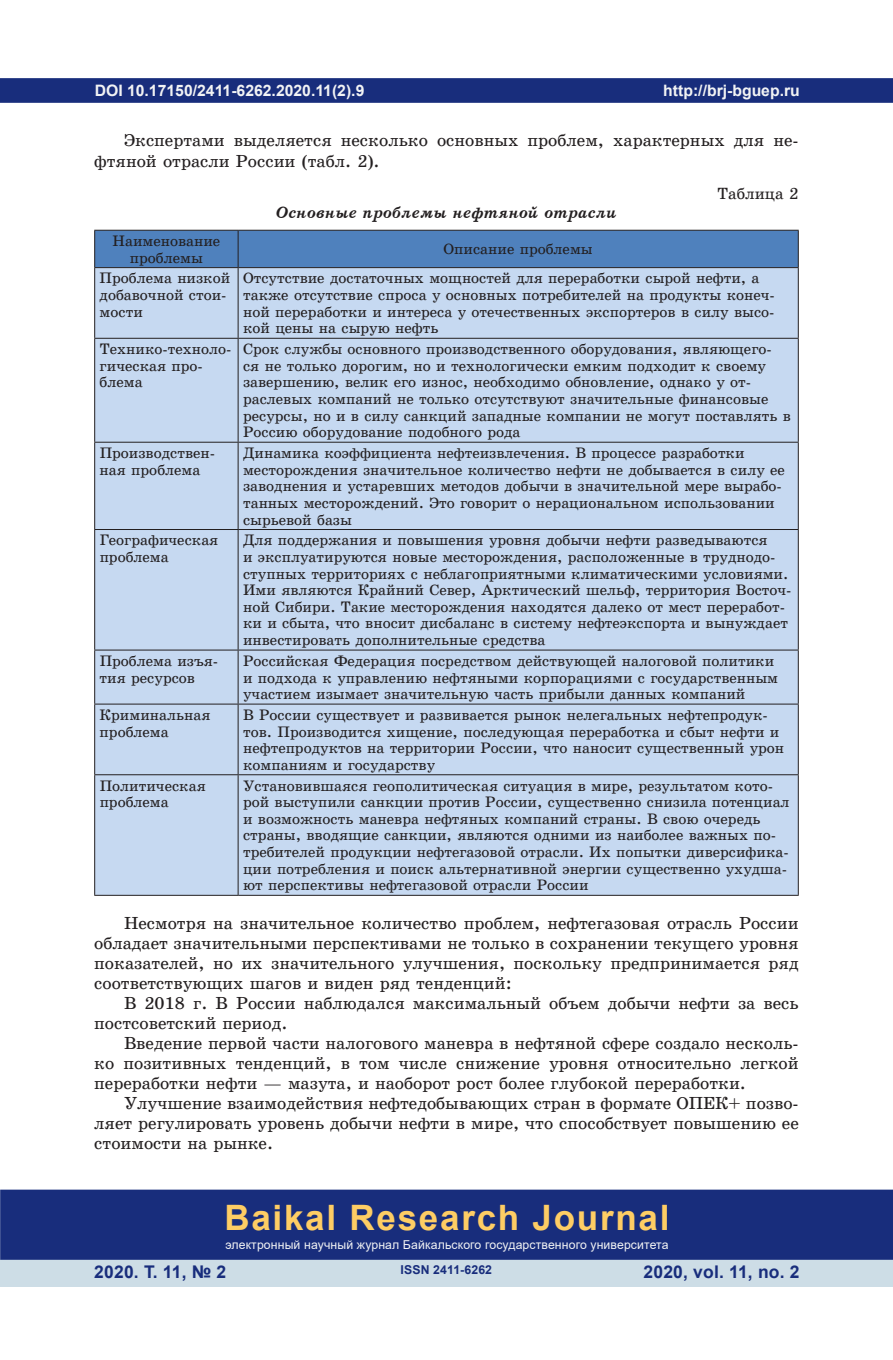
<style>
.page{position:relative;width:893px;height:1360px;background:#fff}
.page>*{position:absolute;margin:0;border:0;box-sizing:border-box;transform-origin:0 0}
.t1{font:700 35px "Arial";letter-spacing:.05em;color:#fecd64}
.t2{font:17.5px/19.9px "School Book C";color:#231f20;text-align:justify}
.t3{font:700 17.5px "Arial";letter-spacing:.01em;color:#182d7c}
.t4{font:italic 16.62px "School Book C Bold";color:#231f20}
.t5{font:16.28px "School Book C";color:#231f20}
.t6{font:700 15.75px "Arial";color:#f2f3f4}
.t7{font:15.22px/16.6px "School Book C";color:#231f20}
.t8{font:12.25px "Arial";letter-spacing:.01em;color:#f2f3f4}
.t9{font:700 12.25px "Arial";letter-spacing:.01em;color:#182d7c}
</style>
<div class="page">
<div style="left:0;top:78px;width:893px;height:25px;background:#182d7c;border:2px solid #182d7c"></div>
<div style="left:0;top:1258px;width:893px;height:28px;background:#cddde6"></div>
<div style="left:0;top:1189px;width:893px;height:70px;background:#182d7c;border:2px solid #182d7c"></div>
<div style="left:95px;top:231px;width:703px;height:36px;background:#4f81bd"></div>
<svg style="left:95px;top:268px;width:703px;height:626px;background:#c3d5ed"></svg>
<hr style="left:94px;top:230px;width:144px;height:1px;background:#231f20">
<hr style="left:238px;top:230px;width:561px;height:1px;background:#231f20">
<hr style="left:94px;top:267px;width:144px;height:1px;background:#231f20">
<hr style="left:238px;top:267px;width:561px;height:1px;background:#231f20">
<hr style="left:94px;top:338px;width:144px;height:1px;background:#231f20">
<hr style="left:238px;top:338px;width:561px;height:1px;background:#231f20">
<hr style="left:94px;top:442px;width:144px;height:1px;background:#231f20">
<hr style="left:238px;top:442px;width:561px;height:1px;background:#231f20">
<hr style="left:94px;top:529px;width:144px;height:1px;background:#231f20">
<hr style="left:238px;top:529px;width:561px;height:1px;background:#231f20">
<hr style="left:94px;top:649px;width:144px;height:1px;background:#231f20">
<hr style="left:238px;top:649px;width:561px;height:1px;background:#231f20">
<hr style="left:94px;top:703px;width:144px;height:1px;background:#231f20">
<hr style="left:238px;top:703px;width:561px;height:1px;background:#231f20">
<hr style="left:94px;top:774px;width:144px;height:1px;background:#231f20">
<hr style="left:238px;top:774px;width:561px;height:1px;background:#231f20">
<hr style="left:94px;top:894px;width:144px;height:1px;background:#231f20">
<hr style="left:238px;top:894px;width:561px;height:1px;background:#231f20">
<hr style="left:94px;top:231px;width:1px;height:36px;background:#231f20">
<hr style="left:94px;top:268px;width:1px;height:70px;background:#231f20">
<hr style="left:94px;top:339px;width:1px;height:103px;background:#231f20">
<hr style="left:94px;top:442px;width:1px;height:87px;background:#231f20">
<hr style="left:94px;top:530px;width:1px;height:119px;background:#231f20">
<hr style="left:94px;top:650px;width:1px;height:53px;background:#231f20">
<hr style="left:94px;top:704px;width:1px;height:70px;background:#231f20">
<hr style="left:94px;top:775px;width:1px;height:119px;background:#231f20">
<hr style="left:238px;top:231px;width:1px;height:36px;background:#231f20">
<hr style="left:798px;top:231px;width:1px;height:36px;background:#231f20">
<hr style="left:238px;top:268px;width:1px;height:70px;background:#231f20">
<hr style="left:798px;top:268px;width:1px;height:70px;background:#231f20">
<hr style="left:238px;top:339px;width:1px;height:103px;background:#231f20">
<hr style="left:798px;top:339px;width:1px;height:103px;background:#231f20">
<hr style="left:238px;top:442px;width:1px;height:87px;background:#231f20">
<hr style="left:798px;top:442px;width:1px;height:87px;background:#231f20">
<hr style="left:238px;top:530px;width:1px;height:119px;background:#231f20">
<hr style="left:798px;top:530px;width:1px;height:119px;background:#231f20">
<hr style="left:238px;top:650px;width:1px;height:53px;background:#231f20">
<hr style="left:798px;top:650px;width:1px;height:53px;background:#231f20">
<hr style="left:238px;top:704px;width:1px;height:70px;background:#231f20">
<hr style="left:798px;top:704px;width:1px;height:70px;background:#231f20">
<hr style="left:238px;top:775px;width:1px;height:119px;background:#231f20">
<hr style="left:798px;top:775px;width:1px;height:119px;background:#231f20">
<p class="t6" style="left:95px;top:79px;width:271px">DOI 10.17150/2411-6262.2020.11(2).9</p>
<p class="t2" style="left:94px;top:131px;width:706px;text-indent:30px">Экспертами выделяется несколько основных проблем, характерных для не&shy;фтяной отрасли России (табл. 2).</p>
<p class="t5" style="left:717px;top:185px;width:83px">Таблица 2</p>
<p class="t4" style="left:276px;top:203px;width:342px">Основные проблемы нефтяной отрасли</p>
<p class="t7" style="left:112px;top:233px;width:109px;text-align:center">Наименование проблемы</p>
<p class="t7" style="left:444px;top:241px;width:151px">Описание проблемы</p>
<p class="t7" style="left:100px;top:270px;width:132px">Проблема низкой добавочной стои&shy;мости</p>
<p class="t7" style="left:243px;top:270px;width:533px">Отсутствие достаточных мощностей для переработки сырой нефти, а также отсутствие спроса у основных потребителей на продукты конеч&shy;ной переработки и интереса у отечественных экспортеров в силу высо&shy;кой цены на сырую нефть</p>
<p class="t7" style="left:100px;top:341px;width:133px">Технико-техноло&shy;гическая про&shy;блема</p>
<p class="t7" style="left:243px;top:341px;width:549px">Срок службы основного производственного оборудования, являющего&shy;ся не только дорогим, но и технологически емким подходит к своему завершению, велик его износ, необходимо обновление, однако у от&shy;раслевых компаний не только отсутствуют значительные финансовые ресурсы, но и в силу санкций западные компании не могут поставлять в Россию оборудование подобного рода</p>
<p class="t7" style="left:100px;top:444px;width:117px">Производствен&shy;ная проблема</p>
<p class="t7" style="left:243px;top:444px;width:543px">Динамика коэффициента нефтеизвлечения. В процессе разработки месторождения значительное количество нефти не добывается в силу ее заводнения и устаревших методов добычи в значительной мере вырабо&shy;танных месторождений. Это говорит о нерациональном использовании сырьевой базы</p>
<p class="t7" style="left:100px;top:532px;width:120px">Географическая проблема</p>
<p class="t7" style="left:243px;top:532px;width:550px">Для поддержания и повышения уровня добычи нефти разведываются<br>и эксплуатируются новые месторождения, расположенные в труднодо&shy;ступных территориях с неблагоприятными климатическими условиями.<br>Ими являются Крайний Север, Арктический шельф, территория Восточ&shy;ной Сибири. Такие месторождения находятся далеко от мест переработ&shy;ки и сбыта, что вносит дисбаланс в систему нефтеэкспорта и вынуждает инвестировать дополнительные средства</p>
<p class="t7" style="left:100px;top:652px;width:120px">Проблема изъя&shy;тия ресурсов</p>
<p class="t7" style="left:243px;top:652px;width:537px">Российская Федерация посредством действующей налоговой политики и подхода к управлению нефтяными корпорациями с государственным участием изымает значительную часть прибыли данных компаний</p>
<p class="t7" style="left:100px;top:706px;width:112px">Криминальная проблема</p>
<p class="t7" style="left:243px;top:706px;width:543px">В России существует и развивается рынок нелегальных нефтепродук&shy;тов. Производится хищение, последующая переработка и сбыт нефти и нефтепродуктов на территории России, что наносит существенный урон компаниям и государству</p>
<p class="t7" style="left:100px;top:777px;width:108px">Политическая проблема</p>
<p class="t7" style="left:243px;top:777px;width:548px">Установившаяся геополитическая ситуация в мире, результатом кото&shy;рой выступили санкции против России, существенно снизила потенциал и возможность маневра нефтяных компаний страны. В свою очередь страны, вводящие санкции, являются одними из наиболее важных по&shy;требителей продукции нефтегазовой отрасли. Их попытки диверсифика&shy;ции потребления и поиск альтернативной энергии существенно ухудша&shy;ют перспективы нефтегазовой отрасли России</p>
<p class="t2" style="left:94px;top:912px;width:706px;text-indent:30px">Несмотря на значительное количество проблем, нефтегазовая отрасль России обладает значительными перспективами не только в сохранении текущего уровня показателей, но их значительного улучшения, поскольку предпринимается ряд соответствующих шагов и виден ряд тенденций:</p>
<p class="t2" style="left:94px;top:993px;width:706px;text-indent:30px">В 2018 г. В России наблюдался максимальный объем добычи нефти за весь постсоветский период.</p>
<p class="t2" style="left:94px;top:1033px;width:706px;text-indent:30px">Введение первой части налогового маневра в нефтяной сфере создало несколь&shy;ко позитивных тенденций, в том числе снижение уровня относительно легкой переработки нефти — мазута, и наоборот рост более глубокой переработки.</p>
<p class="t2" style="left:94px;top:1093px;width:706px;text-indent:30px">Улучшение взаимодействия нефтедобывающих стран в формате ОПЕК+ позво&shy;ляет регулировать уровень добычи нефти в мире, что способствует повышению ее стоимости на рынке.</p>
<p class="t6" style="left:663px;top:79px;width:138px">http://brj-bguep.ru</p>
<h1 class="t1" style="left:224px;top:1192px;width:447px">Baikal Research Journal</h1>
<p class="t8" style="left:225px;top:1236px;width:445px">электронный научный журнал Байкальского государственного университета</p>
<p class="t3" style="left:94px;top:1259px;width:134px">2020. Т. 11, № 2</p>
<p class="t3" style="left:643px;top:1259px;width:158px">2020, vol. 11, no. 2</p>
<p class="t9" style="left:401px;top:1261px;width:93px">ISSN 2411-6262</p>
</div>
